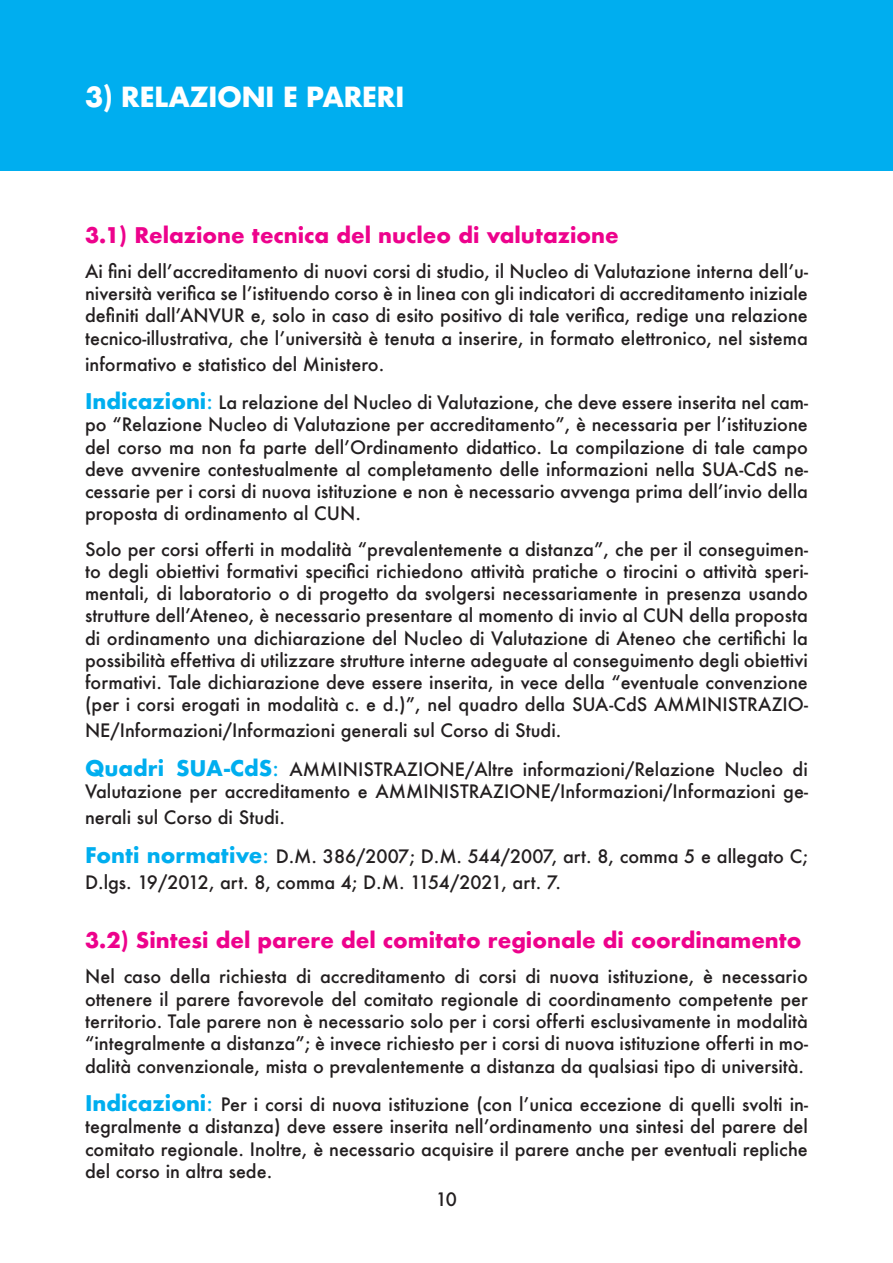
<style>
.page{position:relative;width:893px;height:1263px;background:#fff}
.page>*{position:absolute;margin:0;border:0;box-sizing:border-box;transform-origin:0 0}
.titolo_sezione{font:700 27px "Futura";letter-spacing:-.025em;color:#fff}
.Titolo_paragrafo{font:700 21px "Futura";color:#ed028c}
.Stile_di_paragrafo_1{font:500 18px/22.2px "Futura";color:#231f20;text-align:justify}
.s1{font-weight:700;font-size:21px;color:#00aeef}
.s2{font-size:21px;color:#00aeef}
</style>
<div class="page">
<div style="left:0;top:0;width:893px;height:170px;background:#00aeef"></div>
<p class="titolo_sezione" style="left:85px;top:78px;width:321px">3) RELAZIONI E PARERI</p>
<p class="Titolo_paragrafo" style="left:85px;top:220px;width:535px">3.1) Relazione tecnica del nucleo di valutazione</p>
<p class="Stile_di_paragrafo_1" style="left:85px;top:260px;width:724px">Ai fini dell’accreditamento di nuovi corsi di studio, il Nucleo di Valutazione interna dell’u&shy;niversità verifica se l’istituendo corso è in linea con gli indicatori di accreditamento iniziale definiti dall’ANVUR e, solo in caso di esito positivo di tale verifica, redige una relazione tecnico-illustrativa, che l’università è tenuta a inserire, in formato elettronico, nel sistema</p>
<p class="Stile_di_paragrafo_1" style="left:85px;top:352px;width:301px">informativo e statistico del Ministero.</p>
<p class="Stile_di_paragrafo_1" style="left:85px;top:391px;width:724px"><span class="s1">Indicazioni</span><span class="s2">:</span> La relazione del Nucleo di Valutazione, che deve essere inserita nel cam&shy;po “Relazione Nucleo di Valutazione per accreditamento”, è necessaria per l’istituzione del corso ma non fa parte dell’Ordinamento didattico. La compilazione di tale campo deve avvenire contestualmente al completamento delle informazioni nella SUA-CdS ne&shy;cessarie per i corsi di nuova istituzione e non è necessario avvenga prima dell’invio della proposta di ordinamento al CUN.</p>
<p class="Stile_di_paragrafo_1" style="left:85px;top:537px;width:724px">Solo per corsi offerti in modalità “prevalentemente a distanza”, che per il conseguimen&shy;to degli obiettivi formativi specifici richiedono attività pratiche o tirocini o attività speri&shy;mentali, di laboratorio o di progetto da svolgersi necessariamente in presenza usando strutture dell’Ateneo, è necessario presentare al momento di invio al CUN della proposta di ordinamento una dichiarazione del Nucleo di Valutazione di Ateneo che certifichi la possibilità effettiva di utilizzare strutture interne adeguate al conseguimento degli obiettivi formativi. Tale dichiarazione deve essere inserita, in vece della “eventuale convenzione (per i corsi erogati in modalità c. e d.)”, nel quadro della SUA-CdS AMMINISTRAZIO-</p>
<p class="Stile_di_paragrafo_1" style="left:85px;top:719px;width:478px">NE/Informazioni/Informazioni generali sul Corso di Studi.</p>
<p class="Stile_di_paragrafo_1" style="left:85px;top:758px;width:724px"><span class="s1">Quadri SUA-CdS</span><span class="s2">:</span> AMMINISTRAZIONE/Altre informazioni/Relazione Nucleo di<br>Valutazione per accreditamento e AMMINISTRAZIONE/Informazioni/Informazioni ge-</p>
<p class="Stile_di_paragrafo_1" style="left:85px;top:806px;width:201px">nerali sul Corso di Studi.</p>
<p class="Stile_di_paragrafo_1" style="left:85px;top:843px;width:724px;line-height:25.8px"><span class="s1">Fonti normative</span><span class="s2">:</span> D.M. 386/2007; D.M. 544/2007, art. 8, comma 5 e allegato C;<br>D.lgs. 19/2012, art. 8, comma 4; D.M. 1154/2021, art. 7.</p>
<p class="Titolo_paragrafo" style="left:85px;top:925px;width:718px">3.2) Sintesi del parere del comitato regionale di coordinamento</p>
<p class="Stile_di_paragrafo_1" style="left:85px;top:965px;width:724px">Nel caso della richiesta di accreditamento di corsi di nuova istituzione, è necessario ottenere il parere favorevole del comitato regionale di coordinamento competente per territorio. Tale parere non è necessario solo per i corsi offerti esclusivamente in modalità “integralmente a distanza”; è invece richiesto per i corsi di nuova istituzione offerti in mo&shy;dalità convenzionale, mista o prevalentemente a distanza da qualsiasi tipo di università.</p>
<p class="Stile_di_paragrafo_1" style="left:85px;top:1093px;width:724px"><span class="s1">Indicazioni</span><span class="s2">:</span> Per i corsi di nuova istituzione (con l’unica eccezione di quelli svolti in&shy;tegralmente a distanza) deve essere inserita nell’ordinamento una sintesi del parere del comitato regionale. Inoltre, è necessario acquisire il parere anche per eventuali repliche del corso in altra sede.</p>
<p class="Stile_di_paragrafo_1" style="left:436px;top:1187px;width:23px">10</p>
</div>
